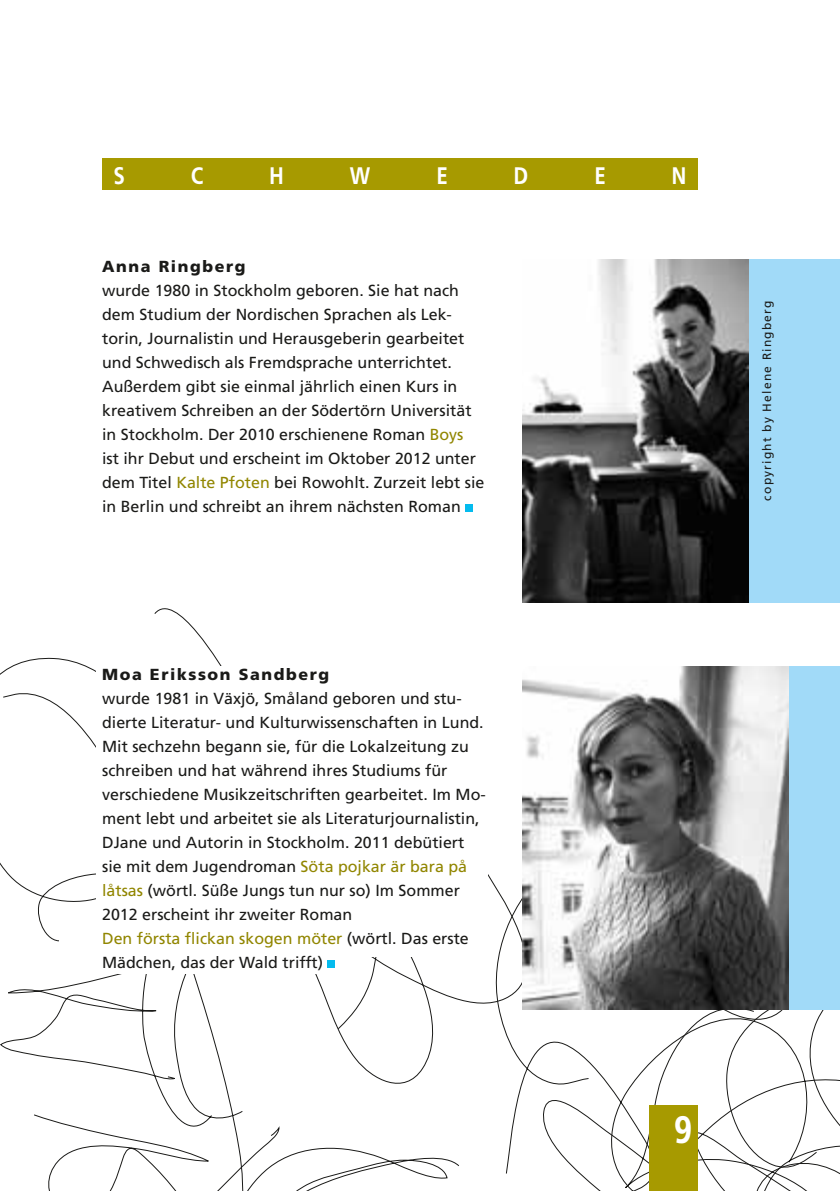
<style>
.page{position:relative;width:840px;height:1191px;background:#fff}
.page>*{position:absolute;margin:0;border:0;box-sizing:border-box;transform-origin:0 0}
.t1{font:700 40px "Frutiger Cnd";color:#fff}
.t2{font:700 25px "Frutiger Cnd";color:#fff}
.t3{font:16px/24px "Frutiger";color:#1a1a18}
.t4{font:900 16px "Frutiger";letter-spacing:.1em;color:#1a1a18}
.t5{font:12px "Frutiger";letter-spacing:.1em;color:#1a1a18}
.s1{color:#918600}
</style>
<div class="page">
<svg style="left:0;top:862px;width:839px;height:263px"></svg>
<svg style="left:48px;top:1125px;width:791px;height:66px"></svg>
<div style="left:102px;top:159px;width:595px;height:31px;background:#a79a00"></div>
<div style="left:96px;top:666px;width:392px;height:307px;background:#fff"></div>
<div style="left:327px;top:960px;width:8px;height:8px;background:#04bbee"></div>
<div style="left:649px;top:1106px;width:48px;height:85px;background:#a79a00"></div>
<div style="left:465px;top:504px;width:7px;height:8px;background:#04bbee"></div>
<div style="left:527px;top:260px;width:312px;height:343px;background:#a1daf8"></div>
<img style="left:522px;top:260px;width:226px;height:343px">
<div style="left:527px;top:666px;width:312px;height:343px;background:#a1daf8"></div>
<img style="left:522px;top:666px;width:266px;height:343px">
<svg style="left:350px;top:957px;width:70px;height:54px"></svg>
<h2 class="t2" style="left:113px;top:161px;width:57px">SCH</h2>
<h2 class="t2" style="left:350px;top:161px;width:22px">W</h2>
<h2 class="t2" style="left:436px;top:161px;width:63px">EDEN</h2>
<p class="t4" style="left:102px;top:256px;width:145px">Anna Ringberg</p>
<p class="t3" style="left:102px;top:278px;width:383px">wurde 1980 in Stockholm geboren. Sie hat nach dem Studium der Nordischen Sprachen als Lek&shy;torin, Journalistin und Herausgeberin gearbeitet und Schwedisch als Fremdsprache unterrichtet.<br>Außerdem gibt sie einmal jährlich einen Kurs in kreativem Schreiben an der Södertörn Universität in Stockholm. Der 2010 erschienene Roman <span class="s1">Boys </span>ist ihr Debut und erscheint im Oktober 2012 unter dem Titel <span class="s1">Kalte Pfoten</span> bei Rowohlt. Zurzeit lebt sie in Berlin und schreibt an ihrem nächsten Roman</p>
<p class="t4" style="left:102px;top:664px;width:228px">Moa Eriksson Sandberg</p>
<p class="t3" style="left:102px;top:686px;width:385px">wurde 1981 in Växjö, Småland geboren und stu&shy;dierte Literatur- und Kulturwissenschaften in Lund.<br>Mit sechzehn begann sie, für die Lokalzeitung zu schreiben und hat während ihres Studiums für verschiedene Musikzeitschriften gearbeitet. Im Mo&shy;ment lebt und arbeitet sie als Literaturjournalistin, DJane und Autorin in Stockholm. 2011 debütiert sie mit dem Jugendroman <span class="s1">Söta pojkar är bara på låtsas</span> (wörtl. Süße Jungs tun nur so) Im Sommer 2012 erscheint ihr zweiter Roman<br><span class="s1">Den första flickan skogen möter</span> (wörtl. Das erste Mädchen, das der Wald trifft)</p>
<h1 class="t1" style="left:673px;top:1106px;width:20px">9</h1>
<p class="t5" style="left:759px;top:500px;width:201px;rotate:-90deg">copyright by Helene Ringberg</p>
</div>
